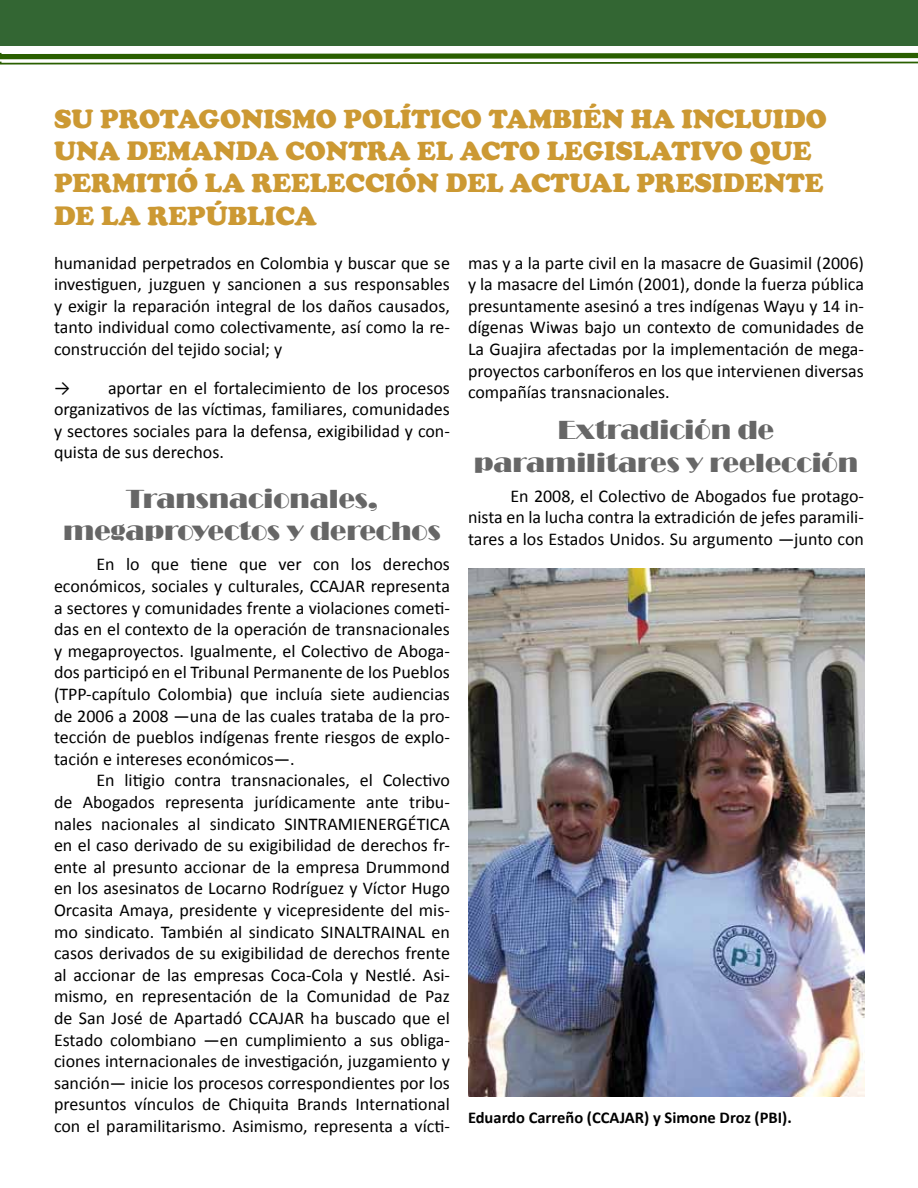
<style>
.page{position:relative;width:918px;height:1188px;background:#fff}
.page>*{position:absolute;margin:0;border:0;box-sizing:border-box;transform-origin:0 0}
.t1{font:900 27px/32.4px "Cooper";color:#c93}
.t2{font:27px/32.4px "Broadway";color:#666;text-align:center}
.t3{font:18px/21.6px "Calibri";color:#000;text-align:justify}
.t4{font:700 16.5px "Calibri";color:#000}
</style>
<div class="page">
<img style="left:468px;top:568px;width:396px;height:528px">
<div style="left:0;top:0;width:918px;height:45px;background:#363"></div>
<svg style="left:0;top:52px;width:918px;height:13px"></svg>
<h1 class="t1" style="left:54px;top:102px;width:774px">SU PROTAGONISMO POLÍTICO TAMBIÉN HA INCLUIDO UNA DEMANDA CONTRA EL ACTO LEGISLATIVO QUE PERMITIÓ LA REELECCIÓN DEL ACTUAL PRESIDENTE DE LA REPÚBLICA</h1>
<p class="t3" style="left:54px;top:251px;width:398px">humanidad perpetrados en Colombia y buscar que se investiguen, juzguen y sancionen a sus responsables y exigir la reparación integral de los daños causados, tanto individual como colectivamente, así como la re&shy;construcción del tejido social; y</p>
<p class="t3" style="left:54px;top:376px;width:397px">→ aportar en el fortalecimiento de los procesos organizativos de las víctimas, familiares, comunidades y sectores sociales para la defensa, exigibilidad y con&shy;quista de sus derechos.</p>
<h1 class="t2" style="left:63px;top:483px;width:379px">Transnacionales, megaproyectos y derechos</h1>
<p class="t3" style="left:54px;top:553px;width:398px;text-indent:43px">En lo que tiene que ver con los derechos económicos, sociales y culturales, CCAJAR representa a sectores y comunidades frente a violaciones cometi&shy;das en el contexto de la operación de transnacionales y megaproyectos. Igualmente, el Colectivo de Aboga&shy;dos participó en el Tribunal Permanente de los Pueblos (TPP-capítulo Colombia) que incluía siete audiencias de 2006 a 2008 —una de las cuales trataba de la pro&shy;tección de pueblos indígenas frente riesgos de explo&shy;tación e intereses económicos—.</p>
<p class="t3" style="left:54px;top:769px;width:398px;text-indent:43px">En litigio contra transnacionales, el Colectivo de Abogados representa jurídicamente ante tribu&shy;nales nacionales al sindicato SINTRAMIENERGÉTICA en el caso derivado de su exigibilidad de derechos fr&shy;ente al presunto accionar de la empresa Drummond en los asesinatos de Locarno Rodríguez y Víctor Hugo Orcasita Amaya, presidente y vicepresidente del mis&shy;mo sindicato. También al sindicato SINALTRAINAL en casos derivados de su exigibilidad de derechos frente al accionar de las empresas Coca-Cola y Nestlé. Asi&shy;mismo, en representación de la Comunidad de Paz de San José de Apartadó CCAJAR ha buscado que el Estado colombiano —en cumplimiento a sus obliga&shy;ciones internacionales de investigación, juzgamiento y sanción— inicie los procesos correspondientes por los presuntos vínculos de Chiquita Brands International con el paramilitarismo. Asimismo, representa a vícti-</p>
<p class="t3" style="left:468px;top:251px;width:398px">mas y a la parte civil en la masacre de Guasimil (2006) y la masacre del Limón (2001), donde la fuerza pública presuntamente asesinó a tres indígenas Wayu y 14 in&shy;dígenas Wiwas bajo un contexto de comunidades de La Guajira afectadas por la implementación de mega&shy;proyectos carboníferos en los que intervienen diversas compañías transnacionales.</p>
<h1 class="t2" style="left:474px;top:414px;width:386px">Extradición de paramilitares y reelección</h1>
<p class="t3" style="left:468px;top:484px;width:398px;text-indent:43px">En 2008, el Colectivo de Abogados fue protago&shy;nista en la lucha contra la extradición de jefes paramili&shy;tares a los Estados Unidos. Su argumento —junto con</p>
<p class="t4" style="left:468px;top:1107px;width:325px">Eduardo Carreño (CCAJAR) y Simone Droz (PBI).</p>
</div>
